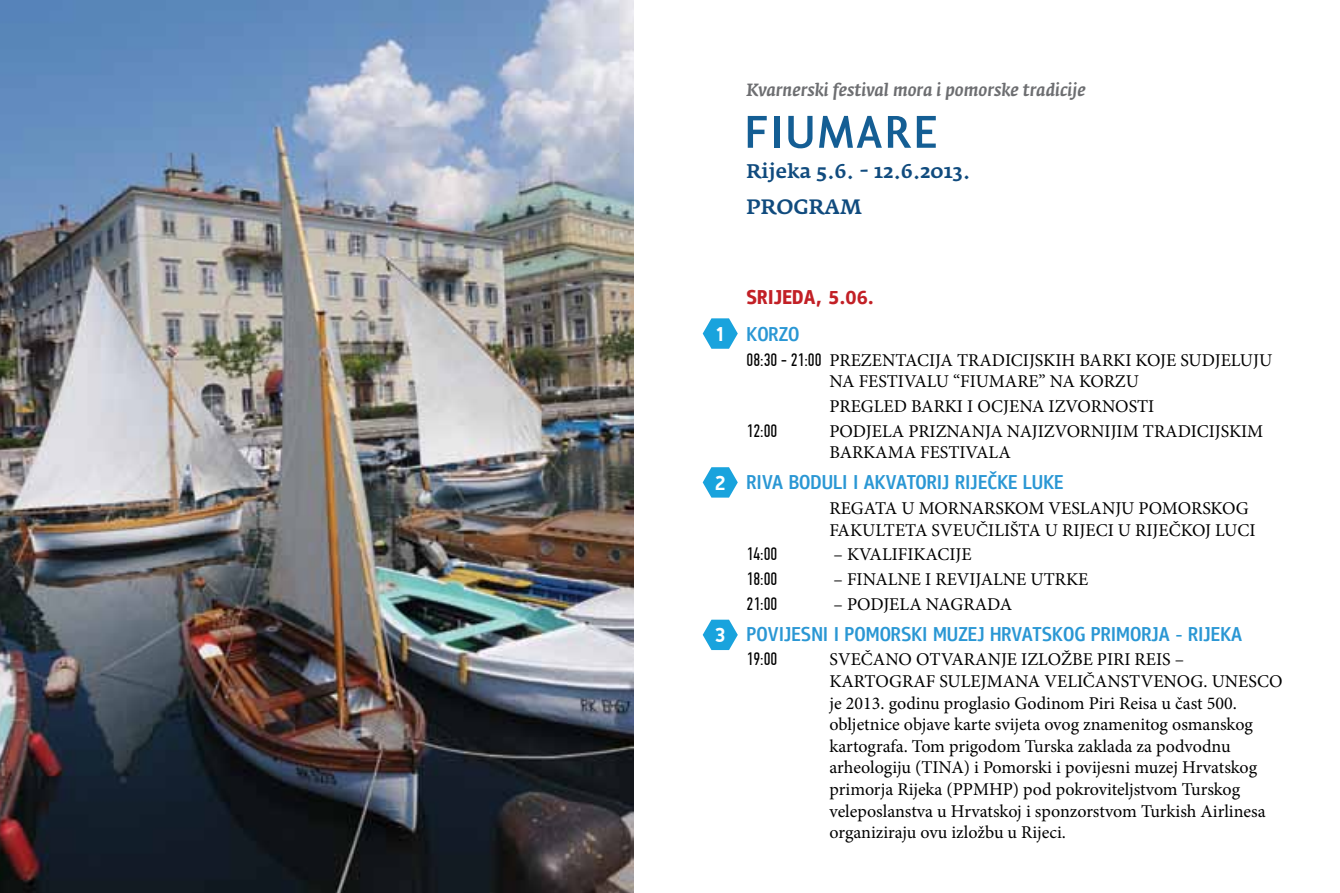
<style>
.page{position:relative;width:1340px;height:893px;background:#fff}
.page>*{position:absolute;margin:0;border:0;box-sizing:border-box;transform-origin:0 0}
.t1{font:500 20.47px "Fedra Serif A Pro";color:#104b7e}
.t2{font:700 20.25px "PF Din Display Pro";color:#fff}
.t3{font:500 19.57px "Fedra Serif A Pro";color:#104b7e}
.t4{font:18px/21.6px "Minion Pro";color:#000}
.t5{font:18px "PF Din Text Comp Pro";color:#000}
.t6{font:italic 500 17.55px "Fedra Serif A Pro";color:#6d6e71}
.s1{font-size:24.75px}
.s2{font-family:"PF Din Text Comp Pro"}
</style>
<div class="page">
<svg style="left:702px;top:318px;width:35px;height:31px"></svg>
<svg style="left:702px;top:467px;width:35px;height:31px"></svg>
<svg style="left:702px;top:620px;width:35px;height:30px"></svg>
<svg style="left:747px;top:116px;width:19px;height:32px"></svg>
<div style="left:774px;top:116px;width:5px;height:32px;background:#145e94"></div>
<svg style="left:788px;top:116px;width:24px;height:32px"></svg>
<svg style="left:819px;top:116px;width:62px;height:32px"></svg>
<svg style="left:888px;top:116px;width:47px;height:32px"></svg>
<img style="left:0;top:0;width:633px;height:893px">
<p class="t6" style="left:746px;top:79px;width:340px">Kvarnerski festival mora i pomorske tradicije</p>
<p class="t3" style="left:746px;top:159px;width:225px">Rijeka 5.6. <span class="s1">-</span> 12.6.2013.</p>
<p class="t1" style="left:746px;top:194px;width:117px">PROGRAM</p>
<p class="t2" style="left:715px;top:322px;width:12px">1</p>
<p class="t2" style="left:715px;top:471px;width:12px">2</p>
<p class="t2" style="left:715px;top:623px;width:12px">3</p>
<p class="t4" style="left:829px;top:349px;width:444px;text-indent:-83px"><span class="s2">08:30 - 21:00</span> PREZENTACIJA TRADICIJSKIH BARKI KOJE SUDJELUJU<br>NA FESTIVALU “FIUMARE” NA KORZU</p>
<p class="t4" style="left:829px;top:396px;width:326px">PREGLED BARKI I OCJENA IZVORNOSTI</p>
<p class="t5" style="left:746px;top:420px;width:32px">12:00</p>
<p class="t4" style="left:829px;top:420px;width:435px">PODJELA PRIZNANJA NAJIZVORNIJIM TRADICIJSKIM<br>BARKAMA FESTIVALA</p>
<p class="t4" style="left:829px;top:497px;width:427px">REGATA U MORNARSKOM VESLANJU POMORSKOG<br>FAKULTETA SVEUČILIŠTA U RIJECI U RIJEČKOJ LUCI</p>
<p class="t5" style="left:746px;top:544px;width:32px">14:00</p>
<p class="t4" style="left:833px;top:544px;width:140px">– KVALIFIKACIJE</p>
<p class="t5" style="left:746px;top:569px;width:32px">18:00</p>
<p class="t4" style="left:833px;top:569px;width:256px">– FINALNE I REVIJALNE UTRKE</p>
<p class="t5" style="left:746px;top:593px;width:32px">21:00</p>
<p class="t4" style="left:833px;top:593px;width:180px">– PODJELA NAGRADA</p>
<p class="t5" style="left:746px;top:649px;width:32px">19:00</p>
<p class="t4" style="left:829px;top:649px;width:454px">SVEČANO OTVARANJE IZLOŽBE PIRI REIS – KARTOGRAF SULEJMANA VELIČANSTVENOG. UNESCO je 2013. godinu proglasio Godinom Piri Reisa u čast 500. obljetnice objave karte svijeta ovog znamenitog osmanskog kartografa. Tom prigodom Turska zaklada za podvodnu arheologiju (TINA) i Pomorski i povijesni muzej Hrvatskog primorja Rijeka (PPMHP) pod pokroviteljstvom Turskog veleposlanstva u Hrvatskoj i sponzorstvom Turkish Airlinesa organiziraju ovu izložbu u Rijeci.</p>
</div>
